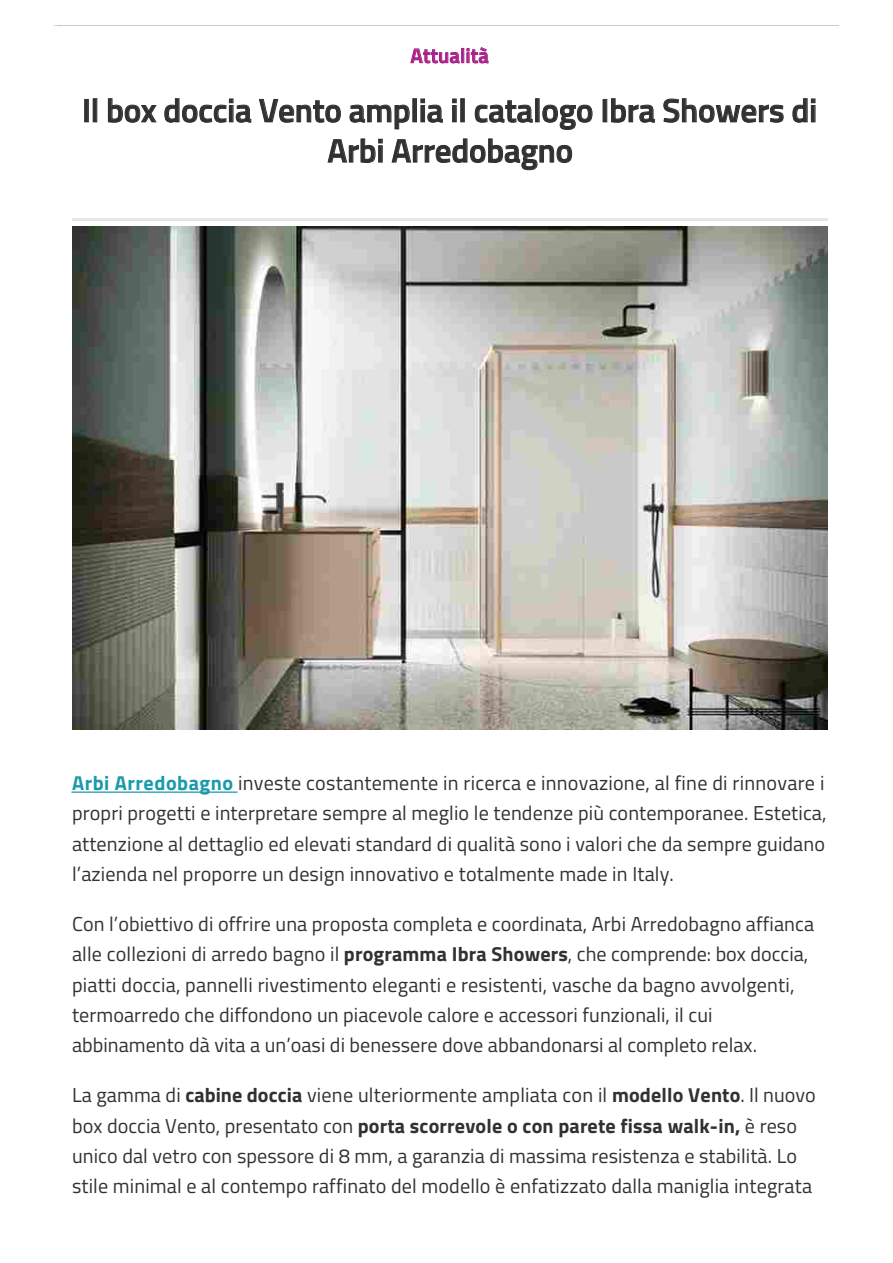
<style>
.page{position:relative;width:893px;height:1263px;background:#fff}
.page>*{position:absolute;margin:0;border:0;box-sizing:border-box;transform-origin:0 0}
.t1{font:32.7px/40.2px "f 1 bjasb 8 nj 3 epk 1 o 4145 zhdf 3 bq";color:#313131;text-align:center}
.t2{font:20.1px/30.2px "frbuotj rvo ezb u 35 yw 0 l 2 spl 8";letter-spacing:.005em;color:#313131}
.t3{font:20.1px "f 1 bjasb 8 nj 3 epk 1 o 4145 zhdf 3 bq";letter-spacing:.02em;color:#a92289}
.s1{font-family:"f 191 yil 4 3 yw dt 3 14 e 1 l 8 wtdfflh";color:#1b9aaa}
.s2{font-family:"f 191 yil 4 3 yw dt 3 14 e 1 l 8 wtdfflh"}
</style>
<div class="page">
<img style="left:72px;top:226px;width:755px;height:504px">
<hr style="left:72px;top:791px;width:165px;height:2px;background:#1b9aaa">
<p class="t3" style="left:411px;top:41px;width:80px">Attualità</p>
<p class="t1" style="left:82px;top:89px;width:737px">Il box doccia Vento amplia il catalogo Ibra Showers di<br>Arbi Arredobagno</p>
<p class="t2" style="left:72px;top:767px;width:756px;text-align:justify"><span class="s1">Arbi Arredobagno</span> investe costantemente in ricerca e innovazione, al fine di rinnovare i propri progetti e interpretare sempre al meglio le tendenze più contemporanee. Estetica, attenzione al dettaglio ed elevati standard di qualità sono i valori che da sempre guidano l’azienda nel proporre un design innovativo e totalmente made in Italy.</p>
<p class="t2" style="left:72px;top:908px;width:744px">Con l’obiettivo di offrire una proposta completa e coordinata, Arbi Arredobagno affianca alle collezioni di arredo bagno il <span class="s2">programma Ibra Showers</span>, che comprende: box doccia, piatti doccia, pannelli rivestimento eleganti e resistenti, vasche da bagno avvolgenti, termoarredo che diffondono un piacevole calore e accessori funzionali, il cui abbinamento dà vita a un’oasi di benessere dove abbandonarsi al completo relax.</p>
<p class="t2" style="left:72px;top:1079px;width:745px">La gamma di <span class="s2">cabine doccia</span> viene ulteriormente ampliata con il <span class="s2">modello Vento</span>. Il nuovo box doccia Vento, presentato con <span class="s2">porta scorrevole o con parete fissa walk-in,</span> è reso unico dal vetro con spessore di 8 mm, a garanzia di massima resistenza e stabilità. Lo stile minimal e al contempo raffinato del modello è enfatizzato dalla maniglia integrata</p>
</div>
